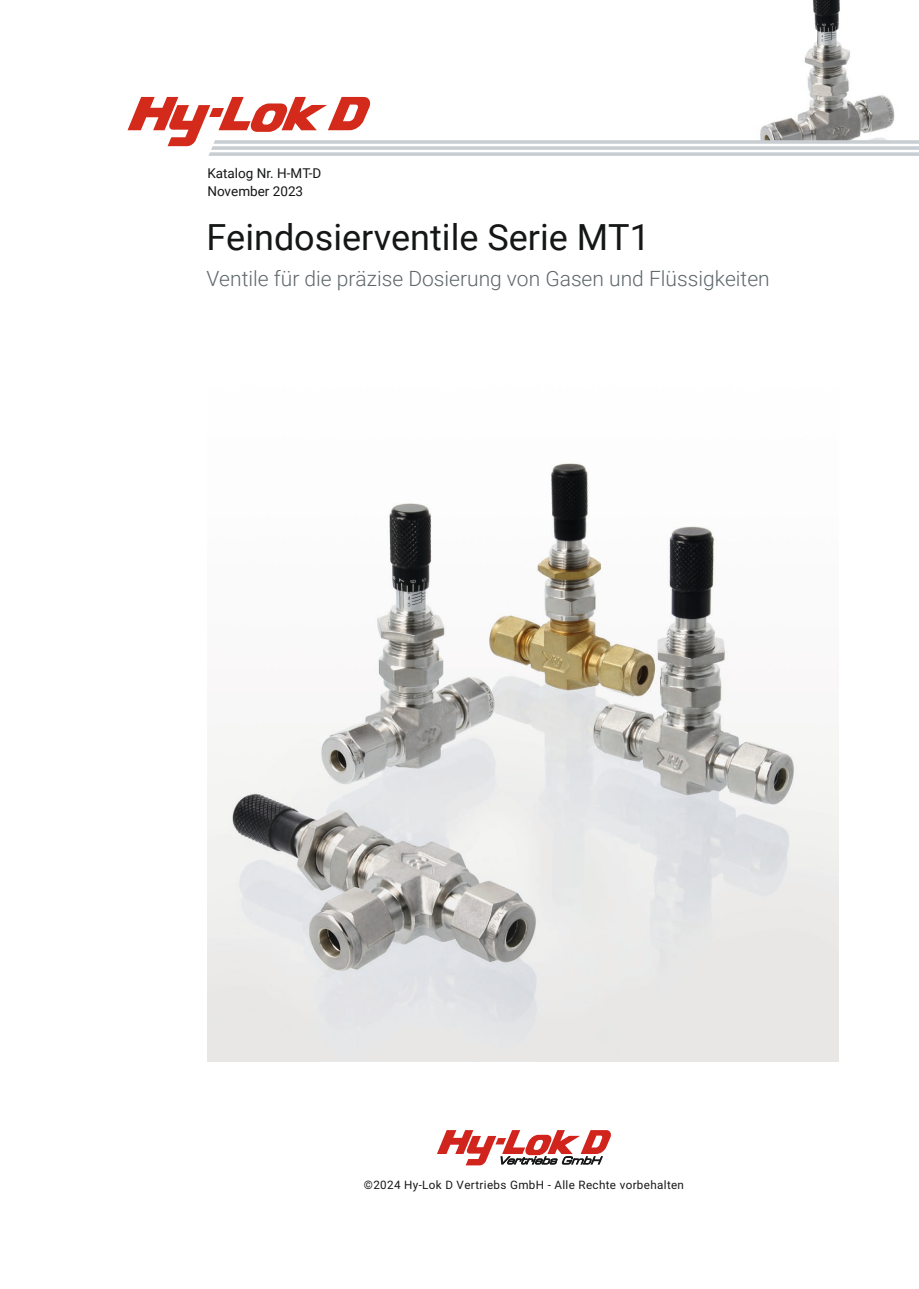
<style>
.page{position:relative;width:919px;height:1289px;background:#fff}
.page>*{position:absolute;margin:0;border:0;box-sizing:border-box;transform-origin:0 0}
.t1{font:36px "Roboto";color:#151616}
.t2{font:300 21px "Roboto";color:#5e676c}
.t3{font:13.5px/18px "Roboto";color:#151616}
.t4{font:11.7px "Roboto";letter-spacing:.03em;color:#171818}
</style>
<div class="page">
<img style="left:804px;top:0;width:82px;height:97px">
<svg style="left:127px;top:97px;width:791px;height:59px"></svg>
<svg style="left:437px;top:1130px;width:174px;height:35px"></svg>
<img style="left:207px;top:463px;width:631px;height:598px">
<p class="t3" style="left:207px;top:164px;width:115px">Katalog Nr. H-MT-D<br>November 2023</p>
<h1 class="t1" style="left:206px;top:211px;width:445px">Feindosierventile Serie MT1</h1>
<p class="t2" style="left:206px;top:263px;width:565px">Ventile für die präzise Dosierung von Gasen und Flüssigkeiten</p>
<p class="t4" style="left:364px;top:1177px;width:321px">©2024 Hy-Lok D Vertriebs GmbH - Alle Rechte vorbehalten</p>
</div>
